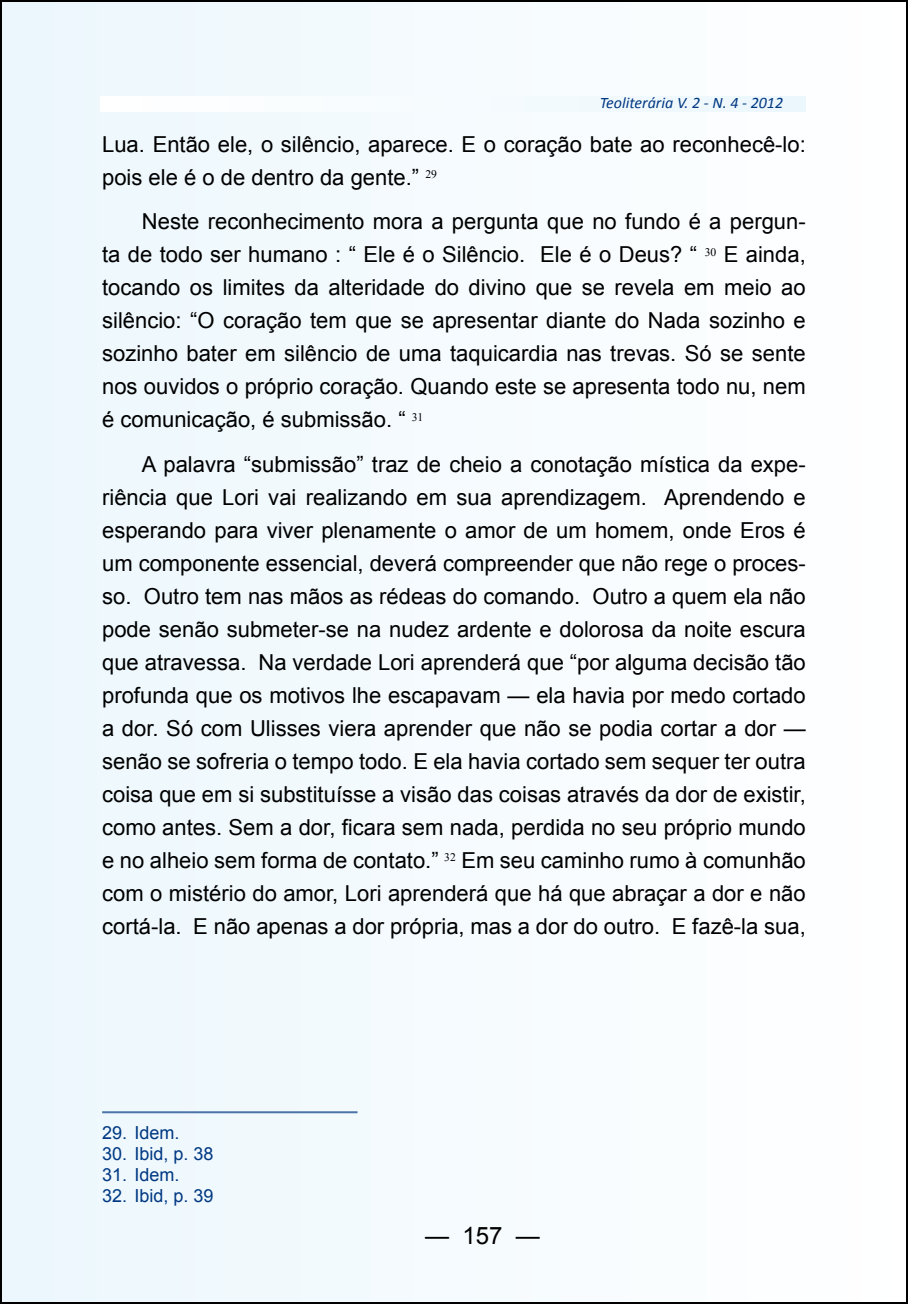
<style>
.page{position:relative;width:908px;height:1304px;background:#fff}
.page>*{position:absolute;margin:0;border:0;box-sizing:border-box;transform-origin:0 0}
.t1{font:24px "Arial";color:#000}
.t2{font:22px/33px "Arial";color:#000;text-align:justify}
.t3{font:18px "Arial";color:#003882}
.t4{font:italic 16px "Calibri";color:#003882}
</style>
<div class="page">
<div style="left:1px;top:1px;width:905px;height:1302px;background:#f5fbfe"></div>
<hr style="left:102px;top:1111px;width:255px;height:2px;background:#4d74a8">
<p class="t4" style="left:599px;top:93px;width:185px">Teoliterária V. 2 - N. 4 - 2012</p>
<p class="t2" style="left:102px;top:128px;width:704px">Lua. Então ele, o silêncio, aparece. E o coração bate ao reconhecê-lo: pois ele é o de dentro da gente.” <sup>29</sup></p>
<p class="t2" style="left:102px;top:205px;width:704px;text-indent:40px">Neste reconhecimento mora a pergunta que no fundo é a pergun&shy;ta de todo ser humano : “ Ele é o Silêncio. Ele é o Deus? “ <sup>30</sup> E ainda, tocando os limites da alteridade do divino que se revela em meio ao silêncio: “O coração tem que se apresentar diante do Nada sozinho e sozinho bater em silêncio de uma taquicardia nas trevas. Só se sente nos ouvidos o próprio coração. Quando este se apresenta todo nu, nem é comunicação, é submissão. “ <sup>31</sup></p>
<p class="t2" style="left:102px;top:448px;width:705px;text-indent:40px">A palavra “submissão” traz de cheio a conotação mística da expe&shy;riência que Lori vai realizando em sua aprendizagem. Aprendendo e esperando para viver plenamente o amor de um homem, onde Eros é um componente essencial, deverá compreender que não rege o proces&shy;so. Outro tem nas mãos as rédeas do comando. Outro a quem ela não pode senão submeter-se na nudez ardente e dolorosa da noite escura que atravessa. Na verdade Lori aprenderá que “por alguma decisão tão profunda que os motivos lhe escapavam — ela havia por medo cortado a dor. Só com Ulisses viera aprender que não se podia cortar a dor — senão se sofreria o tempo todo. E ela havia cortado sem sequer ter outra coisa que em si substituísse a visão das coisas através da dor de existir, como antes. Sem a dor, ficara sem nada, perdida no seu próprio mundo e no alheio sem forma de contato.” <sup>32</sup> Em seu caminho rumo à comunhão com o mistério do amor, Lori aprenderá que há que abraçar a dor e não cortá-la. E não apenas a dor própria, mas a dor do outro. E fazê-la sua,</p>
<p class="t3" style="left:102px;top:1121px;width:79px">29. Idem.</p>
<p class="t3" style="left:102px;top:1142px;width:113px">30. Ibid, p. 38</p>
<p class="t3" style="left:102px;top:1163px;width:79px">31. Idem.</p>
<p class="t3" style="left:102px;top:1184px;width:113px">32. Ibid, p. 39</p>
<p class="t1" style="left:425px;top:1219px;width:116px">— 157 —</p>
</div>
